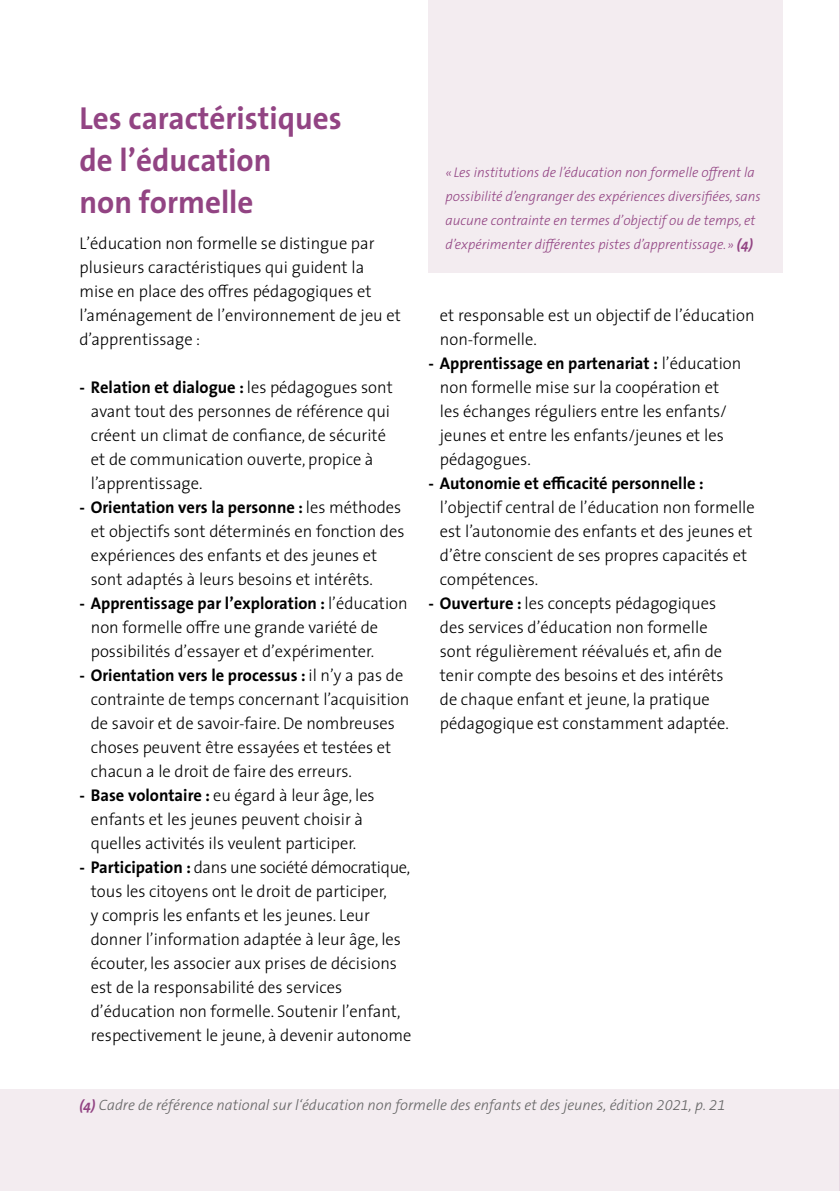
<style>
.page{position:relative;width:840px;height:1191px;background:#fff}
.page>*{position:absolute;margin:0;border:0;box-sizing:border-box;transform-origin:0 0}
.t1{font:700 32px/42px "The Sans";color:#924483}
.t2{font:300 17px/24px "The Sans";color:#000}
.t3{font:700 17px "The Sans";color:#000}
.t4{font:italic 300 15px "The Sans B3";color:#636363}
.t5{font:italic 300 14px/24px "The Sans";color:#924483}
.s1{font-weight:700}
.s2{font-family:"The Sans";font-weight:700;font-size:14px;color:#924483}
</style>
<div class="page">
<div style="left:0;top:1089px;width:839px;height:102px;background:#f3ecf0"></div>
<div style="left:428px;top:0;width:354px;height:273px;background:#f3ecf0"></div>
<svg style="left:839px;top:0;width:1px;height:1191px"></svg>
<h1 class="t1" style="left:79px;top:96px;width:264px">Les caractéristiques de l’éducation<br>non formelle</h1>
<p class="t2" style="left:79px;top:230px;width:323px">L’éducation non formelle se distingue par plusieurs caractéristiques qui guident la mise en place des offres pédagogiques et l’aménagement de l’environnement de jeu et d’apprentissage :</p>
<p class="t2" style="left:91px;top:374px;width:303px;text-indent:-11px"><span class="s1">- Relation et dialogue :</span> les pédagogues sont avant tout des personnes de référence qui créent un climat de confiance, de sécurité et de communication ouverte, propice à l’apprentissage.</p>
<p class="t2" style="left:91px;top:494px;width:315px;text-indent:-11px"><span class="s1">- Orientation vers la personne :</span> les méthodes et objectifs sont déterminés en fonction des expériences des enfants et des jeunes et sont adaptés à leurs besoins et intérêts.</p>
<p class="t2" style="left:91px;top:590px;width:318px;text-indent:-11px"><span class="s1">- Apprentissage par l’exploration :</span> l’éducation non formelle offre une grande variété de possibilités d’essayer et d’expérimenter.</p>
<p class="t2" style="left:91px;top:662px;width:320px;text-indent:-11px"><span class="s1">- Orientation vers le processus :</span> il n’y a pas de contrainte de temps concernant l’acquisition de savoir et de savoir-faire. De nombreuses choses peuvent être essayées et testées et chacun a le droit de faire des erreurs.</p>
<p class="t2" style="left:79px;top:782px;width:296px;text-align:center"><span class="s1">- Base volontaire :</span> eu égard à leur âge, les enfants et les jeunes peuvent choisir à quelles activités ils veulent participer.</p>
<p class="t2" style="left:91px;top:854px;width:322px;text-indent:-11px"><span class="s1">- Participation :</span> dans une société démocratique, tous les citoyens ont le droit de participer,<br>y compris les enfants et les jeunes. Leur donner l’information adaptée à leur âge, les écouter, les associer aux prises de décisions est de la responsabilité des services d’éducation non formelle. Soutenir l’enfant, respectivement le jeune, à devenir autonome</p>
<p class="t5" style="left:445px;top:159px;width:316px">« Les institutions de l’éducation non formelle offrent la possibilité d’engranger des expériences diversifiées, sans aucune contrainte en termes d’objectif ou de temps, et d’expérimenter différentes pistes d’apprentissage.» <span class="s1">(4)</span></p>
<p class="t2" style="left:439px;top:302px;width:316px">et responsable est un objectif de l’éducation non-formelle.</p>
<p class="t2" style="left:439px;top:350px;width:303px;text-indent:-11px"><span class="s1">- Apprentissage en partenariat :</span> l’éducation non formelle mise sur la coopération et les échanges réguliers entre les enfants/ jeunes et entre les enfants/jeunes et les pédagogues.</p>
<p class="t3" style="left:428px;top:469px;width:276px">- Autonomie et efficacité personnelle :</p>
<p class="t2" style="left:439px;top:494px;width:316px">l’objectif central de l’éducation non formelle est l’autonomie des enfants et des jeunes et d’être conscient de ses propres capacités et compétences.</p>
<p class="t2" style="left:439px;top:590px;width:290px;text-indent:-11px"><span class="s1">- Ouverture :</span> les concepts pédagogiques des services d’éducation non formelle sont régulièrement réévalués et, afin de tenir compte des besoins et des intérêts de chaque enfant et jeune, la pratique pédagogique est constamment adaptée.</p>
<p class="t4" style="left:79px;top:1097px;width:647px"><span class="s2">(4)</span> Cadre de référence national sur l‘éducation non formelle des enfants et des jeunes, édition 2021, p. 21</p>
</div>
